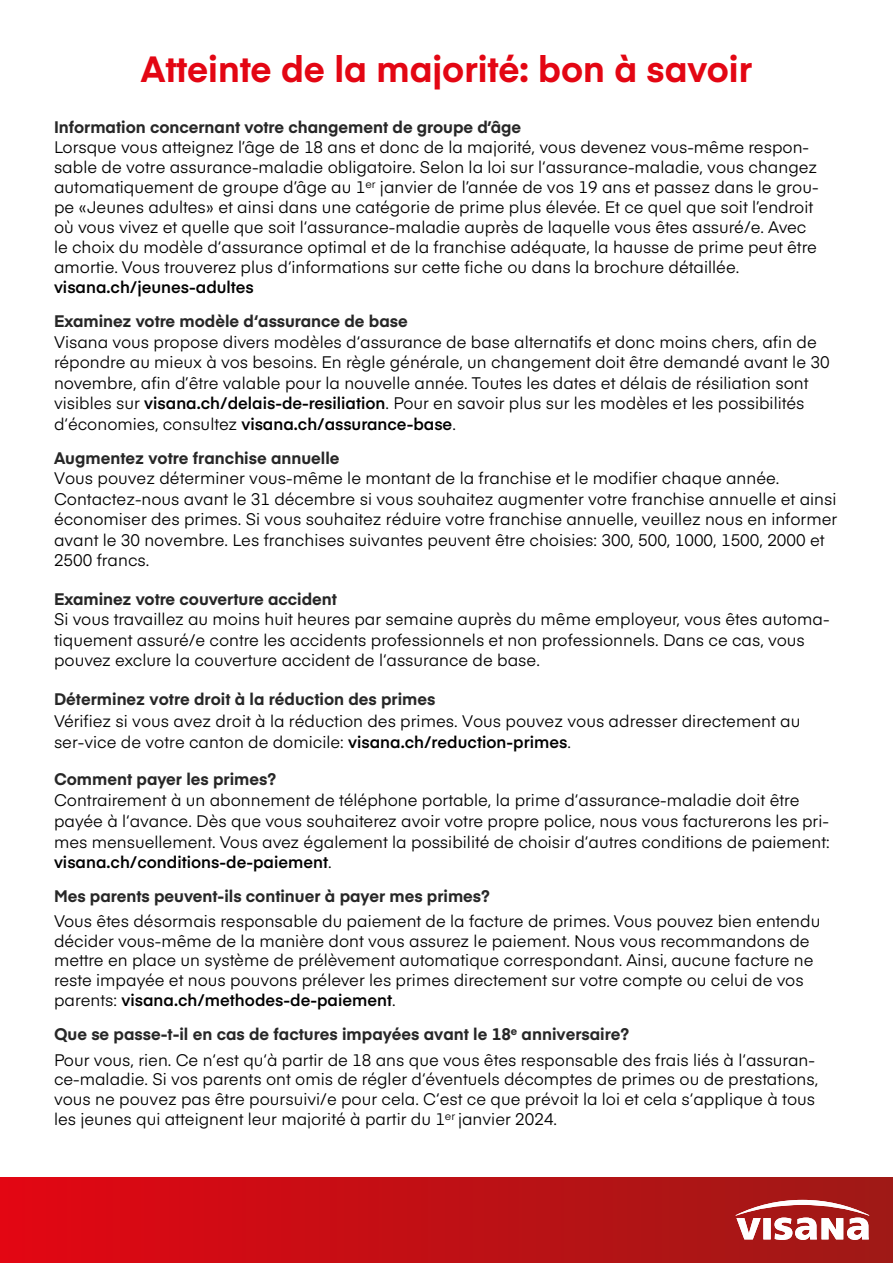
<style>
.page{position:relative;width:893px;height:1263px;background:#fff}
.page>*{position:absolute;margin:0;border:0;box-sizing:border-box;transform-origin:0 0}
.t1{font:700 36px "Eina 03";color:#e30613}
.t2{font:16.5px/20px "Eina 03";color:#000}
.t3{font:700 16.5px "Eina 03";color:#272727}
.t4{font:600 16.5px "Eina 03";color:#000}
.s1{font-weight:600}
.s2{font-weight:700;color:#272727}
</style>
<div class="page">
<div style="left:0;top:1178px;width:893px;height:85px;background:linear-gradient(to right,#e20613,#9e1916)"></div>
<svg style="left:736px;top:1200px;width:133px;height:40px"></svg>
<h1 class="t1" style="left:141px;top:42px;width:613px">Atteinte de la majorité: bon à savoir</h1>
<p class="t3" style="left:54px;top:115px;width:469px">Information concernant votre changement de groupe d’âge</p>
<p class="t2" style="left:54px;top:136px;width:766px">Lorsque vous atteignez l’âge de 18 ans et donc de la majorité, vous devenez vous-même respon&shy;sable de votre assurance-maladie obligatoire. Selon la loi sur l‘assurance-maladie, vous changez automatiquement de groupe d’âge au 1<sup>er</sup> janvier de l’année de vos 19 ans et passez dans le grou&shy;pe «Jeunes adultes» et ainsi dans une catégorie de prime plus élevée. Et ce quel que soit l’endroit où vous vivez et quelle que soit l‘assurance-maladie auprès de laquelle vous êtes assuré/e. Avec le choix du modèle d‘assurance optimal et de la franchise adéquate, la hausse de prime peut être amortie. Vous trouverez plus d‘informations sur cette fiche ou dans la brochure détaillée.</p>
<p class="t4" style="left:54px;top:275px;width:201px">visana.ch/jeunes-adultes</p>
<p class="t3" style="left:54px;top:309px;width:355px">Examinez votre modèle d‘assurance de base</p>
<p class="t2" style="left:54px;top:330px;width:777px;line-height:20.5px">Visana vous propose divers modèles d‘assurance de base alternatifs et donc moins chers, afin de répondre au mieux à vos besoins. En règle générale, un changement doit être demandé avant le 30 novembre, afin d’être valable pour la nouvelle année. Toutes les dates et délais de résiliation sont visibles sur <span class="s1">visana.ch/delais-de-resiliation</span>. Pour en savoir plus sur les modèles et les possibilités d‘économies, consultez <span class="s1">visana.ch/assurance-base</span>.</p>
<p class="t3" style="left:54px;top:446px;width:287px">Augmentez votre franchise annuelle</p>
<p class="t2" style="left:54px;top:467px;width:785px;line-height:20.4px">Vous pouvez déterminer vous-même le montant de la franchise et le modifier chaque année.<br>Contactez-nous avant le 31 décembre si vous souhaitez augmenter votre franchise annuelle et ainsi économiser des primes. Si vous souhaitez réduire votre franchise annuelle, veuillez nous en informer avant le 30 novembre. Les franchises suivantes peuvent être choisies: 300, 500, 1000, 1500, 2000 et 2500 francs.</p>
<p class="t3" style="left:54px;top:587px;width:284px">Examinez votre couverture accident</p>
<p class="t2" style="left:54px;top:608px;width:777px;line-height:20.5px">Si vous travaillez au moins huit heures par semaine auprès du même employeur, vous êtes automa&shy;tiquement assuré/e contre les accidents professionnels et non professionnels. Dans ce cas, vous pouvez exclure la couverture accident de l‘assurance de base.</p>
<p class="t3" style="left:54px;top:687px;width:383px">Déterminez votre droit à la réduction des primes</p>
<p class="t2" style="left:54px;top:709px;width:748px;line-height:21.5px">Vérifiez si vous avez droit à la réduction des primes. Vous pouvez vous adresser directement au ser-vice de votre canton de domicile: <span class="s1">visana.ch/reduction-primes</span>.</p>
<p class="t3" style="left:54px;top:767px;width:224px">Comment payer les primes?</p>
<p class="t2" style="left:54px;top:789px;width:777px;line-height:20.7px">Contrairement à un abonnement de téléphone portable, la prime d‘assurance-maladie doit être payée à l‘avance. Dès que vous souhaiterez avoir votre propre police, nous vous facturerons les pri&shy;mes mensuellement. Vous avez également la possibilité de choisir d‘autres conditions de paiement: <span class="s1">visana.ch/conditions-de-paiement</span>.</p>
<p class="t3" style="left:54px;top:884px;width:437px">Mes parents peuvent-ils continuer à payer mes primes?</p>
<p class="t2" style="left:54px;top:910px;width:768px">Vous êtes désormais responsable du paiement de la facture de primes. Vous pouvez bien entendu décider vous-même de la manière dont vous assurez le paiement. Nous vous recommandons de mettre en place un système de prélèvement automatique correspondant. Ainsi, aucune facture ne reste impayée et nous pouvons prélever les primes directement sur votre compte ou celui de vos parents: <span class="s1">visana.ch/methodes-de-paiement</span>.</p>
<p class="t2" style="left:54px;top:1020px;width:762px;line-height:25.3px"><span class="s2">Que se passe-t-il en cas de factures impayées avant le 18</span><sup>e</sup> <span class="s2">anniversaire?<br></span>Pour vous, rien. Ce n‘est qu‘à partir de 18 ans que vous êtes responsable des frais liés à l‘assuran-</p>
<p class="t2" style="left:54px;top:1068px;width:766px">ce-maladie. Si vos parents ont omis de régler d‘éventuels décomptes de primes ou de prestations, vous ne pouvez pas être poursuivi/e pour cela. C‘est ce que prévoit la loi et cela s‘applique à tous les jeunes qui atteignent leur majorité à partir du 1<sup>er</sup> janvier 2024.</p>
</div>
